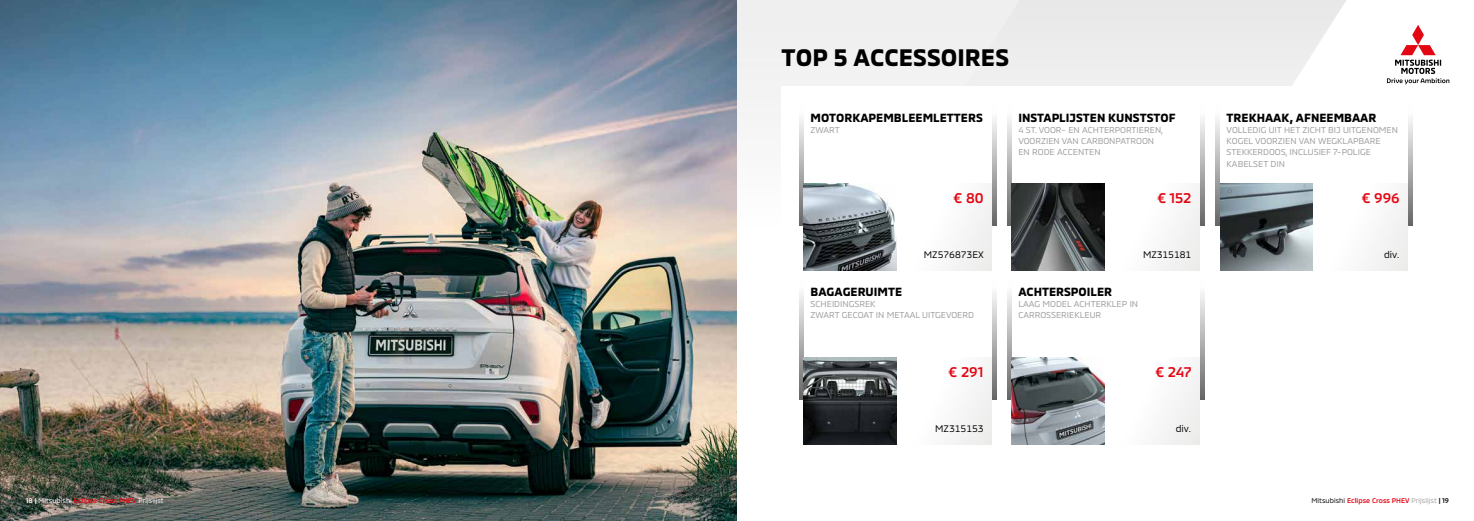
<style>
.page{position:relative;width:1474px;height:521px;background:#fff}
.page>*{position:absolute;margin:0;border:0;box-sizing:border-box;transform-origin:0 0}
.t1{font:700 24.24px "MMCOFFICE";color:#000}
.t2{font:500 14.44px "MMC";color:#e30613}
.t3{font:700 11.99px "MMCOFFICE";color:#000}
.t4{font:9.62px "MMCOFFICE";color:#000}
.t5{font:8.84px/11.2px "MMC";color:#9d9d9c}
.t6{font:7px "MMC";color:#fff}
.t7{font:500 7px "MMC";color:#e30613}
.s1{font-weight:500}
.s2{font-weight:500;color:#e30613}
.s3{font-weight:400;color:#000}
.s4{font-weight:400;color:#9d9d9c}
.s5{color:#000}
</style>
<div class="page">
<svg style="left:1027px;top:0;width:319px;height:86px;fill:#ececec"></svg>
<div style="left:737px;top:0;width:290px;height:118px;background:#f0f0f0"></div>
<img style="left:0;top:0;width:737px;height:521px">
<svg style="left:1387px;top:25px;width:62px;height:60px"></svg>
<div style="left:781px;top:87px;width:648px;height:375px;background:#fff"></div>
<svg style="left:799px;top:119px;width:197px;height:107px"></svg>
<div style="left:804px;top:105px;width:187px;height:147px;background:#fff"></div>
<img style="left:804px;top:183px;width:93px;height:87px">
<svg style="left:799px;top:293px;width:197px;height:107px"></svg>
<div style="left:804px;top:279px;width:187px;height:146px;background:#fff"></div>
<img style="left:804px;top:357px;width:93px;height:87px">
<div style="left:1006px;top:105px;width:198px;height:121px;background:linear-gradient(to bottom,#fff,#646464)"></div>
<div style="left:1011px;top:105px;width:188px;height:147px;background:#fff"></div>
<img style="left:1011px;top:183px;width:94px;height:87px">
<div style="left:1006px;top:279px;width:198px;height:121px;background:linear-gradient(to bottom,#fff,#646464)"></div>
<div style="left:1011px;top:279px;width:188px;height:146px;background:#fff"></div>
<img style="left:1011px;top:357px;width:94px;height:87px">
<svg style="left:1215px;top:119px;width:197px;height:107px"></svg>
<div style="left:1219px;top:105px;width:188px;height:147px;background:#fff"></div>
<img style="left:1219px;top:183px;width:94px;height:87px">
<h1 class="t1" style="left:781px;top:38px;width:229px">TOP 5 ACCESSOIRES</h1>
<h3 class="t3" style="left:810px;top:108px;width:174px">MOTORKAPEMBLEEMLETTERS</h3>
<p class="t5" style="left:810px;top:123px;width:31px">ZWART</p>
<h3 class="t3" style="left:1018px;top:108px;width:159px">INSTAPLIJSTEN KUNSTSTOF</h3>
<p class="t5" style="left:1018px;top:123px;width:146px">4 ST. VOOR- EN ACHTERPORTIEREN,<br>VOORZIEN VAN CARBONPATROON<br>EN RODE ACCENTEN</p>
<h3 class="t3" style="left:1226px;top:108px;width:151px">TREKHAAK, AFNEEMBAAR</h3>
<p class="t5" style="left:1226px;top:123px;width:173px">VOLLEDIG UIT HET ZICHT BIJ UITGENOMEN<br>KOGEL VOORZIEN VAN WEGKLAPBARE<br>STEKKERDOOS, INCLUSIEF 7-POLIGE<br>KABELSET DIN</p>
<h2 class="t2" style="left:953px;top:186px;width:32px">€ 80</h2>
<h2 class="t2" style="left:1157px;top:186px;width:36px">€ 152</h2>
<h2 class="t2" style="left:1361px;top:186px;width:40px">€ 996</h2>
<p class="t4" style="left:924px;top:247px;width:61px">MZ576873EX</p>
<p class="t4" style="left:1142px;top:247px;width:50px">MZ315181</p>
<p class="t4" style="left:1383px;top:247px;width:17px">div.</p>
<h3 class="t3" style="left:810px;top:282px;width:93px">BAGAGERUIMTE</h3>
<p class="t5" style="left:810px;top:297px;width:165px">SCHEIDINGSREK<br>ZWART GECOAT IN METAAL UITGEVOERD</p>
<h3 class="t3" style="left:1018px;top:282px;width:95px">ACHTERSPOILER</h3>
<p class="t5" style="left:1018px;top:297px;width:121px">LAAG MODEL ACHTERKLEP IN<br>CARROSSERIEKLEUR</p>
<h2 class="t2" style="left:948px;top:360px;width:37px">€ 291</h2>
<h2 class="t2" style="left:1155px;top:360px;width:38px">€ 247</h2>
<p class="t4" style="left:935px;top:421px;width:50px">MZ315153</p>
<p class="t4" style="left:1175px;top:421px;width:17px">div.</p>
<p class="t6" style="left:26px;top:495px;width:139px"><span class="s1">18 |</span> Mitsubishi <span class="s2">Eclipse Cross PHEV</span> Prijslijst</p>
<p class="t7" style="left:1311px;top:495px;width:139px"><span class="s3">Mitsubishi</span> Eclipse Cross PHEV <span class="s4">Prijslijst</span> <span class="s5">| 19</span></p>
</div>
